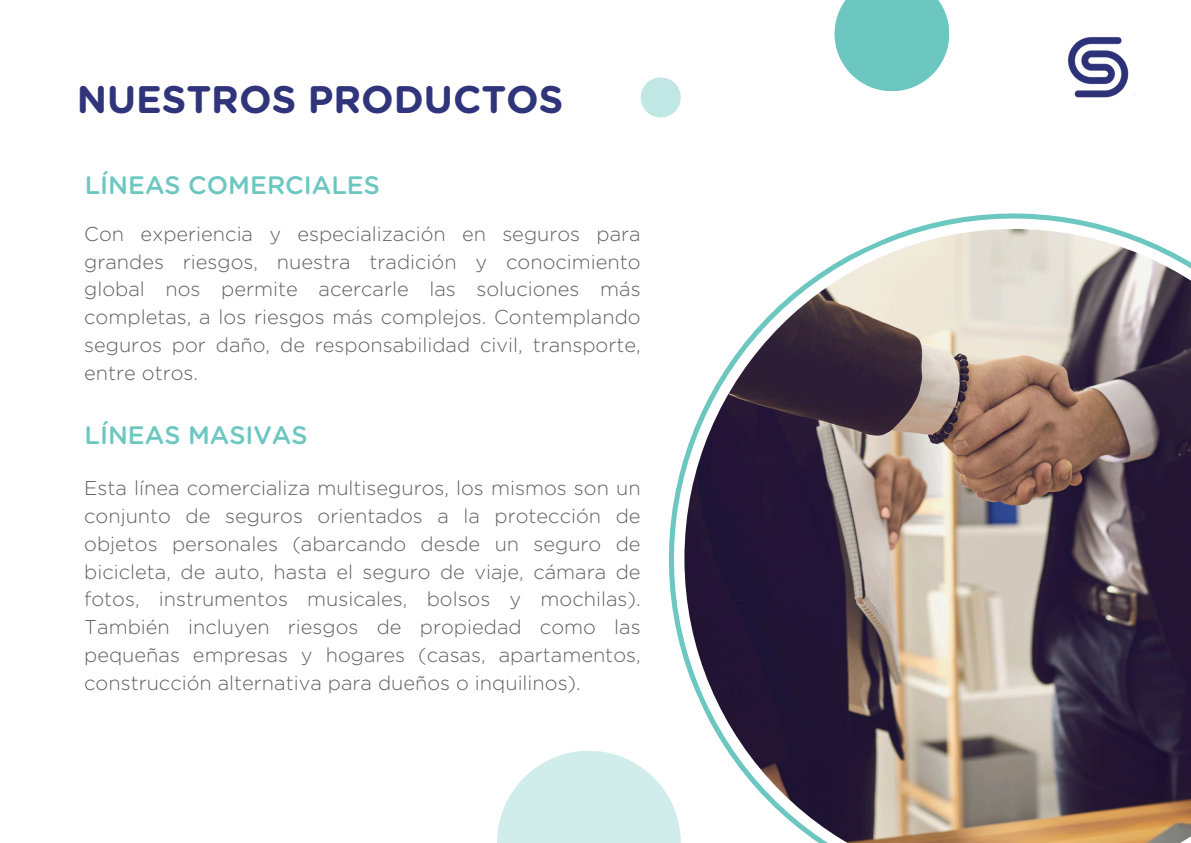
<style>
.page{position:relative;width:1191px;height:843px;background:#fff}
.page>*{position:absolute;margin:0;border:0;box-sizing:border-box;transform-origin:0 0}
.t1{font:700 38.4px "Gotham Rounded";color:#30347a}
.t2{font:500 25.2px "Gotham Rounded";color:#6dc7c1}
.t3{font:300 20px/27.8px "Gotham Rounded";color:#606260;text-align:justify}
</style>
<div class="page">
<svg style="left:648px;top:102px;width:467px;height:740px"></svg>
<img style="left:1013px;top:37px;width:116px;height:72px">
<svg style="left:834px;top:0;width:115px;height:91px;background:#84cfca"></svg>
<div style="left:640px;top:77px;width:40px;height:40px;background:#c0e7e4;border-radius:50%"></div>
<svg style="left:497px;top:750px;width:183px;height:92px;fill:#d0edeb"></svg>
<img style="left:684px;top:229px;width:506px;height:613px">
<p class="t1" style="left:77px;top:82px;width:488px">NUESTROS PRODUCTOS</p>
<p class="t2" style="left:85px;top:174px;width:297px">LÍNEAS COMERCIALES</p>
<h2 class="t3" style="left:84px;top:221px;width:558px">Con experiencia y especialización en seguros para grandes riesgos, nuestra tradición y conocimiento global nos permite acercarle las soluciones más completas, a los riesgos más complejos. Contemplando seguros por daño, de responsabilidad civil, transporte, entre otros.</h2>
<h2 class="t2" style="left:84px;top:423px;width:224px">LÍNEAS MASIVAS</h2>
<p class="t3" style="left:84px;top:475px;width:558px">Esta línea comercializa multiseguros, los mismos son un conjunto de seguros orientados a la protección de objetos personales (abarcando desde un seguro de bicicleta, de auto, hasta el seguro de viaje, cámara de fotos, instrumentos musicales, bolsos y mochilas).<br>También incluyen riesgos de propiedad como las pequeñas empresas y hogares (casas, apartamentos, construcción alternativa para dueños o inquilinos).</p>
</div>
